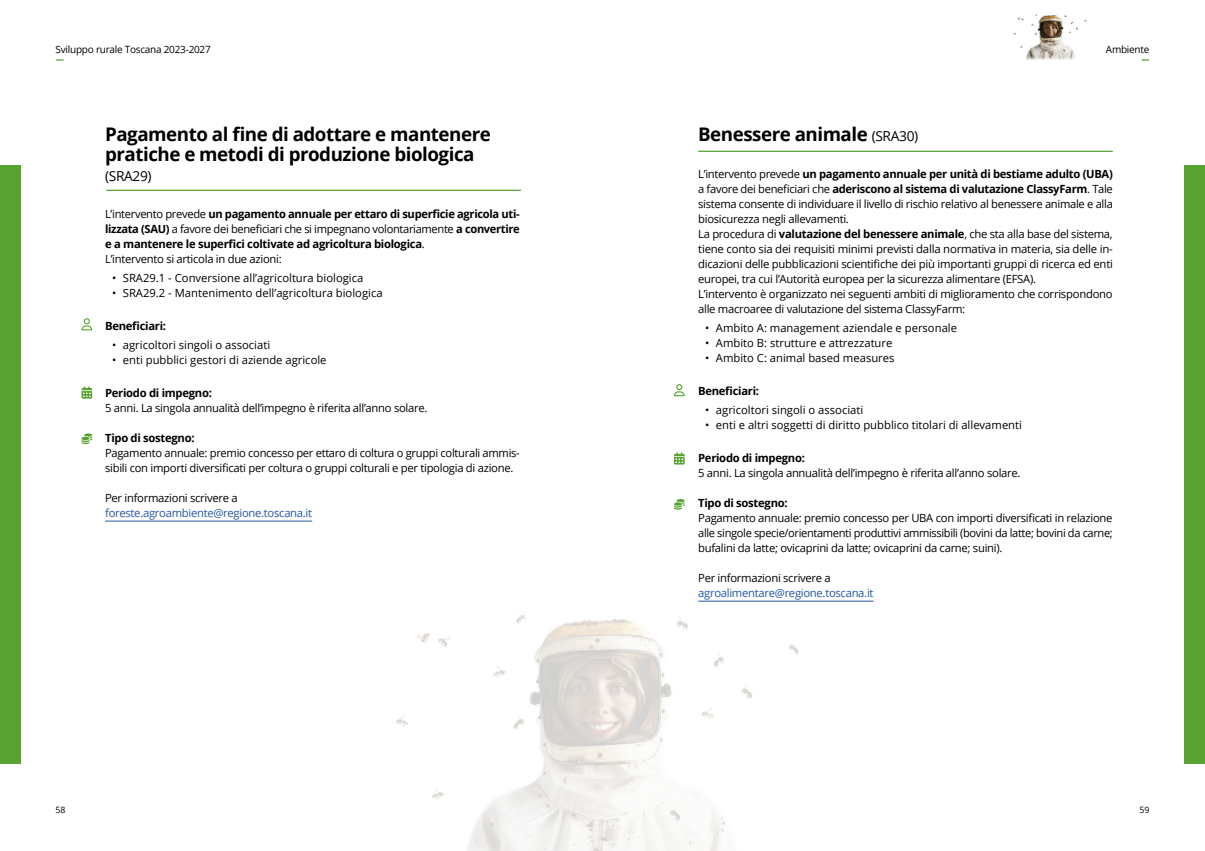
<style>
.page{position:relative;width:1205px;height:851px;background:#fff}
.page>*{position:absolute;margin:0;border:0;box-sizing:border-box;transform-origin:0 0}
.t1{font:700 18.75px/20px "Open Sans";letter-spacing:-.025em;color:#000}
.t2{font:13.75px "Open Sans";letter-spacing:-.025em;color:#000}
.t3{font:11.25px/15px "Open Sans";letter-spacing:-.025em;color:#000}
.t4{font:11.25px "Open Sans";color:#000}
.t5{font:700 11.25px/15px "Open Sans";letter-spacing:-.025em;color:#000}
.t6{font:11.25px "Open Sans";letter-spacing:-.025em;color:#2458a4}
.t7{font:10px "Open Sans";letter-spacing:-.025em;color:#000}
.t8{font:8.75px "Open Sans";color:#000}
.s1{font-weight:400}
.s2{font-weight:400;font-size:13.75px}
.s3{font-weight:700}
</style>
<div class="page">
<svg style="left:57px;top:59px;width:6px;height:2px"></svg>
<svg style="left:1142px;top:59px;width:6px;height:2px"></svg>
<img style="left:1013px;top:14px;width:74px;height:46px">
<div style="left:1183px;top:165px;width:22px;height:598px;background:#58a332"></div>
<div style="left:0;top:165px;width:21px;height:598px;background:#58a332"></div>
<img style="left:396px;top:601px;width:433px;height:249px">
<hr style="left:105px;top:520px;width:207px;height:1px;background:#2458a4">
<hr style="left:698px;top:600px;width:175px;height:1px;background:#2458a4">
<svg style="left:81px;top:386px;width:11px;height:12px"></svg>
<svg style="left:674px;top:452px;width:10px;height:12px"></svg>
<svg style="left:81px;top:318px;width:11px;height:12px"></svg>
<svg style="left:674px;top:384px;width:10px;height:12px"></svg>
<svg style="left:81px;top:433px;width:11px;height:11px"></svg>
<svg style="left:674px;top:499px;width:10px;height:10px"></svg>
<hr style="left:106px;top:190px;width:415px;height:1px;background:#58a332">
<hr style="left:698px;top:151px;width:415px;height:1px;background:#58a332">
<p class="t7" style="left:56px;top:43px;width:157px">Sviluppo rurale Toscana 2023-2027</p>
<p class="t7" style="left:1106px;top:43px;width:45px">Ambiente</p>
<h1 class="t1" style="left:105px;top:123px;width:387px">Pagamento al fine di adottare e mantenere pratiche e metodi di produzione biologica</h1>
<p class="t2" style="left:105px;top:166px;width:48px">(SRA29)</p>
<p class="t5" style="left:105px;top:206px;width:416px"><span class="s1">L’intervento prevede</span> un pagamento annuale per ettaro di superficie agricola uti&shy;lizzata (SAU) <span class="s1">a favore dei beneficiari che si impegnano volontariamente</span> a convertire e a mantenere le superfici coltivate ad agricoltura biologica<span class="s1">.<br>L’intervento si articola in due azioni:</span></p>
<p class="t4" style="left:112px;top:270px;width:253px">• SRA29.1 - Conversione all’agricoltura biologica</p>
<p class="t4" style="left:112px;top:285px;width:272px">• SRA29.2 - Mantenimento dell’agricoltura biologica</p>
<p class="t5" style="left:105px;top:318px;width:62px">Beneficiari:</p>
<p class="t4" style="left:112px;top:337px;width:159px">• agricoltori singoli o associati</p>
<p class="t4" style="left:112px;top:352px;width:216px">• enti pubblici gestori di aziende agricole</p>
<p class="t5" style="left:105px;top:385px;width:108px">Periodo di impegno:</p>
<p class="t3" style="left:105px;top:400px;width:324px">5 anni. La singola annualità dell’impegno è riferita all’anno solare.</p>
<p class="t5" style="left:105px;top:430px;width:91px">Tipo di sostegno:</p>
<p class="t3" style="left:105px;top:445px;width:416px">Pagamento annuale: premio concesso per ettaro di coltura o gruppi colturali ammis&shy;sibili con importi diversificati per coltura o gruppi colturali e per tipologia di azione.</p>
<p class="t3" style="left:105px;top:490px;width:134px">Per informazioni scrivere a</p>
<p class="t6" style="left:105px;top:505px;width:208px">foreste.agroambiente@regione.toscana.it</p>
<h1 class="t1" style="left:698px;top:123px;width:222px">Benessere animale <span class="s2">(SRA30)</span></h1>
<p class="t3" style="left:698px;top:166px;width:416px">L’intervento prevede <span class="s3">un pagamento annuale per unità di bestiame adulto (UBA) </span>a favore dei beneficiari che <span class="s3">aderiscono al sistema di valutazione ClassyFarm</span>. Tale sistema consente di individuare il livello di rischio relativo al benessere animale e alla biosicurezza negli allevamenti.<br>La procedura di <span class="s3">valutazione del benessere animale</span>, che sta alla base del sistema, tiene conto sia dei requisiti minimi previsti dalla normativa in materia, sia delle in&shy;dicazioni delle pubblicazioni scientifiche dei più importanti gruppi di ricerca ed enti europei, tra cui l’Autorità europea per la sicurezza alimentare (EFSA).<br>L’intervento è organizzato nei seguenti ambiti di miglioramento che corrispondono alle macroaree di valutazione del sistema ClassyFarm:</p>
<p class="t4" style="left:705px;top:320px;width:253px">• Ambito A: management aziendale e personale</p>
<p class="t4" style="left:705px;top:335px;width:189px">• Ambito B: strutture e attrezzature</p>
<p class="t4" style="left:705px;top:350px;width:191px">• Ambito C: animal based measures</p>
<p class="t5" style="left:698px;top:383px;width:62px">Beneficiari:</p>
<p class="t4" style="left:705px;top:402px;width:159px">• agricoltori singoli o associati</p>
<p class="t4" style="left:705px;top:417px;width:318px">• enti e altri soggetti di diritto pubblico titolari di allevamenti</p>
<p class="t5" style="left:698px;top:450px;width:108px">Periodo di impegno:</p>
<p class="t3" style="left:698px;top:465px;width:324px">5 anni. La singola annualità dell’impegno è riferita all’anno solare.</p>
<p class="t5" style="left:698px;top:495px;width:91px">Tipo di sostegno:</p>
<p class="t3" style="left:698px;top:510px;width:416px;text-align:justify">Pagamento annuale: premio concesso per UBA con importi diversificati in relazione alle singole specie/orientamenti produttivi ammissibili (bovini da latte; bovini da carne; bufalini da latte; ovicaprini da latte; ovicaprini da carne; suini).</p>
<p class="t3" style="left:698px;top:570px;width:134px">Per informazioni scrivere a</p>
<p class="t6" style="left:698px;top:585px;width:177px">agroalimentare@regione.toscana.it</p>
<p class="t8" style="left:56px;top:803px;width:11px">58</p>
<p class="t8" style="left:1139px;top:803px;width:11px">59</p>
</div>
